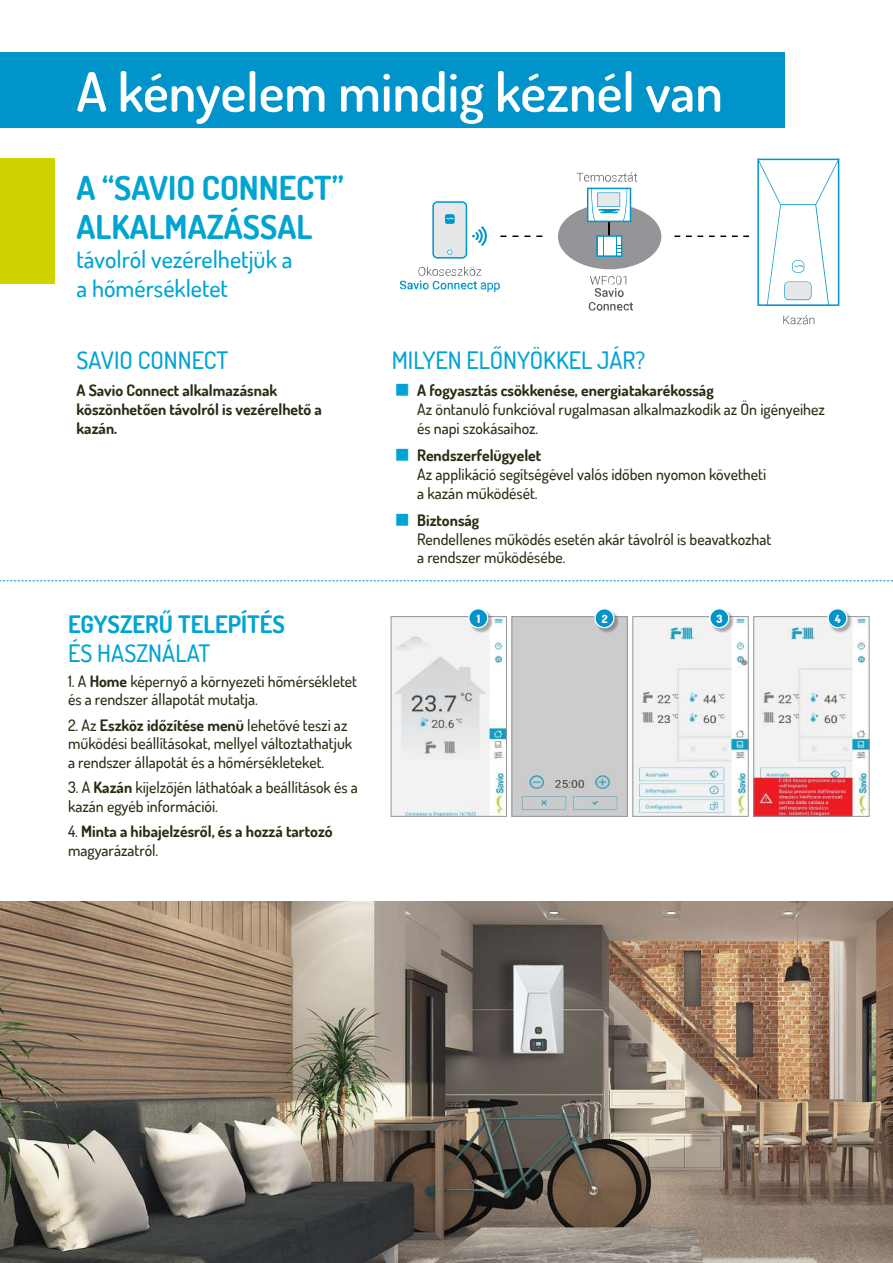
<style>
.page{position:relative;width:893px;height:1263px;background:#fff}
.page>*{position:absolute;margin:0;border:0;box-sizing:border-box;transform-origin:0 0}
.t1{font:600 54px "Dosis";color:#fff}
.t2{font:700 33px/39.6px "Dosis";color:#00a4d2}
.t3{font:500 24px/28.8px "Dosis";color:#00a4d2}
.t4{font:700 24px "Dosis";color:#00a4d2}
.t5{font:500 15.75px/18.8px "Dosis";color:#2b2b14}
.t6{font:700 15.75px/18.8px "Dosis";color:#2b2b14}
.t7{font:800 11.4px "Dosis";color:#fff}
.s1{font-weight:700}
.s2{font-weight:500}
</style>
<div class="page">
<div style="left:0;top:53px;width:784px;height:75px;background:#0094ca"></div>
<svg style="left:732px;top:235px;width:17px;height:2px"></svg>
<svg style="left:709px;top:235px;width:17px;height:2px"></svg>
<svg style="left:686px;top:235px;width:17px;height:2px"></svg>
<svg style="left:674px;top:235px;width:6px;height:2px"></svg>
<div style="left:558px;top:204px;width:103px;height:65px;background:#939598;border-radius:50%"></div>
<svg style="left:577px;top:172px;width:60px;height:10px"></svg>
<svg style="left:587px;top:188px;width:44px;height:69px"></svg>
<svg style="left:589px;top:276px;width:44px;height:35px"></svg>
<svg style="left:783px;top:315px;width:31px;height:9px"></svg>
<svg style="left:757px;top:158px;width:82px;height:148px"></svg>
<svg style="left:500px;top:235px;width:6px;height:2px"></svg>
<svg style="left:512px;top:235px;width:6px;height:2px"></svg>
<svg style="left:524px;top:235px;width:6px;height:2px"></svg>
<svg style="left:536px;top:235px;width:6px;height:2px"></svg>
<svg style="left:400px;top:267px;width:100px;height:25px"></svg>
<svg style="left:432px;top:201px;width:55px;height:58px"></svg>
<img style="left:0;top:902px;width:893px;height:361px">
<svg style="left:0;top:580px;width:893px;height:1px"></svg>
<img style="left:393px;top:618px;width:112px;height:197px">
<div style="left:391px;top:616px;width:116px;height:201px;border:1px solid #939598"></div>
<img style="left:514px;top:618px;width:112px;height:197px">
<div style="left:512px;top:616px;width:116px;height:201px;border:1px solid #939598"></div>
<img style="left:634px;top:618px;width:113px;height:197px">
<div style="left:632px;top:616px;width:117px;height:201px;border:1px solid #939598"></div>
<img style="left:755px;top:618px;width:112px;height:197px">
<div style="left:753px;top:616px;width:116px;height:201px;border:1px solid #939598"></div>
<div style="left:469px;top:609px;width:24px;height:24px;background:#231f20;opacity:.35"></div>
<div style="left:469px;top:609px;width:19px;height:19px;background:#0094ca;border-radius:50%"></div>
<div style="left:468px;top:608px;width:20px;height:20px;border:1px solid #fff;border-radius:50%"></div>
<div style="left:595px;top:609px;width:24px;height:24px;background:#231f20;opacity:.35"></div>
<div style="left:595px;top:609px;width:19px;height:19px;background:#0094ca;border-radius:50%"></div>
<div style="left:594px;top:608px;width:20px;height:20px;border:1px solid #fff;border-radius:50%"></div>
<div style="left:710px;top:609px;width:24px;height:24px;background:#231f20;opacity:.35"></div>
<div style="left:710px;top:609px;width:19px;height:19px;background:#0094ca;border-radius:50%"></div>
<div style="left:709px;top:608px;width:20px;height:20px;border:1px solid #fff;border-radius:50%"></div>
<div style="left:828px;top:609px;width:24px;height:24px;background:#231f20;opacity:.35"></div>
<svg style="left:828px;top:609px;width:19px;height:19px"></svg>
<div style="left:827px;top:608px;width:21px;height:20px;border:1px solid #fff;border-radius:50%"></div>
<div style="left:0;top:158px;width:54px;height:125px;background:#cfd400"></div>
<h1 class="t1" style="left:77px;top:57px;width:648px">A kényelem mindig kéznél van</h1>
<h2 class="t2" style="left:77px;top:167px;width:269px">A ‘‘SAVIO CONNECT’’<br>ALKALMAZÁSSAL</h2>
<h3 class="t3" style="left:77px;top:244px;width:217px">távolról vezérelhetjük a a hőmérsékletet</h3>
<h3 class="t3" style="left:77px;top:345px;width:153px">SAVIO CONNECT</h3>
<p class="t6" style="left:77px;top:381px;width:247px">A Savio Connect alkalmazásnak köszönhetően távolról is vezérelhető a kazán.</p>
<h3 class="t4" style="left:68px;top:608px;width:218px">EGYSZERŰ TELEPÍTÉS</h3>
<h3 class="t3" style="left:68px;top:638px;width:144px">ÉS HASZNÁLAT</h3>
<p class="t5" style="left:68px;top:671px;width:290px">1. A <span class="s1">Home</span> képernyő a környezeti hőmérsékletet és a rendszer állapotát mutatja.</p>
<p class="t5" style="left:68px;top:715px;width:286px">2. Az <span class="s1">Eszköz időzítése menü</span> lehetővé teszi az működési beállításokat, mellyel változtathatjuk a rendszer állapotát és a hőmérsékleteket.</p>
<p class="t5" style="left:68px;top:778px;width:291px">3. A <span class="s1">Kazán</span> kijelzőjén láthatóak a beállítások és a kazán egyéb információi.</p>
<p class="t6" style="left:68px;top:822px;width:266px"><span class="s2">4.</span> Minta a hibajelzésről, és a hozzá tartozó <span class="s2">magyarázatról.</span></p>
<h3 class="t3" style="left:392px;top:345px;width:255px">MILYEN ELŐNYÖKKEL JÁR?</h3>
<p class="t6" style="left:417px;top:381px;width:298px">A fogyasztás csökkenése, energiatakarékosság</p>
<p class="t5" style="left:417px;top:400px;width:409px">Az öntanuló funkcióval rugalmasan alkalmazkodik az Ön igényeihez és napi szokásaihoz.</p>
<p class="t6" style="left:417px;top:446px;width:126px">Rendszerfelügyelet</p>
<p class="t5" style="left:417px;top:464px;width:350px">Az applikáció segítségével valós időben nyomon követheti a kazán működését.</p>
<p class="t6" style="left:417px;top:510px;width:64px">Biztonság</p>
<p class="t5" style="left:417px;top:529px;width:356px">Rendellenes működés esetén akár távolról is beavatkozhat a rendszer működésébe.</p>
<p class="t7" style="left:477px;top:611px;width:5px">1</p>
<p class="t7" style="left:602px;top:611px;width:7px">2</p>
<p class="t7" style="left:716px;top:611px;width:8px">3</p>
<p class="t7" style="left:835px;top:611px;width:7px">4</p>
</div>
